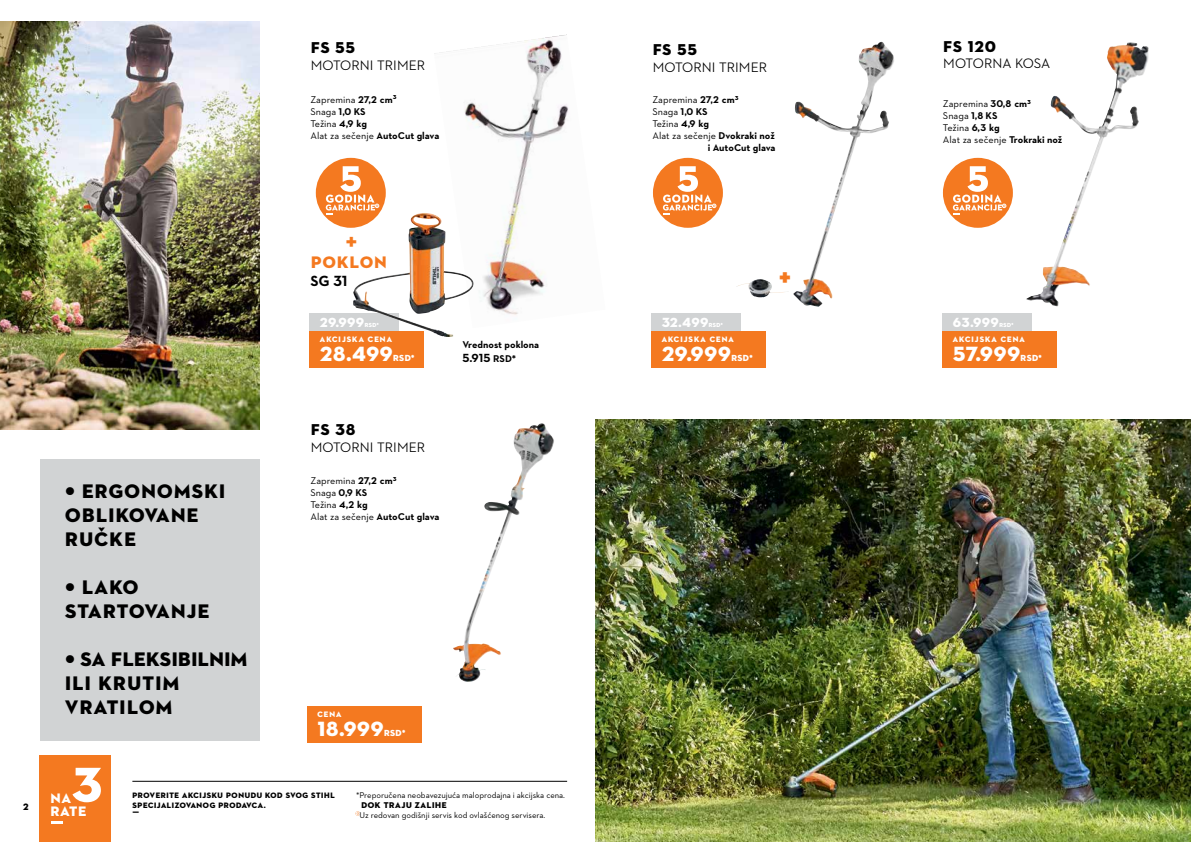
<style>
.page{position:relative;width:1191px;height:842px;background:#fff}
.page>*{position:absolute;margin:0;border:0;box-sizing:border-box;transform-origin:0 0}
.t1{font:50px "STIHL Contraface Display Titling";color:#fff}
.t2{font:700 26px "STIHL Contraface Text";color:#f47920}
.t3{font:26px "STIHL Contraface Display Titling";color:#f47920}
.t4{font:21px "STIHL Contraface Display Titling";letter-spacing:-.025em;color:#fff}
.t5{font:20px/24px "STIHL Contraface Display Titling";color:#000}
.t6{font:20px/24px "STIHL Contraface Display Titling";letter-spacing:-.025em;color:#000}
.t7{font:17px "STIHL Contraface Display Titling";color:#f47920}
.t8{font:16px "STIHL Contraface Display Titling";color:#000}
.t9{font:700 15px "STIHL Contraface Text";color:#000}
.t10{font:500 14px "STIHL Contraface Display";letter-spacing:-.04em;color:#000}
.t11{font:14px/13px "STIHL Contraface Display Titling";color:#fff}
.t12{font:13.5px "STIHL Contraface Display Titling";letter-spacing:-.025em;color:#fff}
.t13{font:700 12px "STIHL Contraface Text";color:#000}
.t14{font:10px/12px "STIHL Contraface Text";color:#000}
.t15{font:700 10px "STIHL Contraface Text";color:#000}
.t16{font:9.5px "STIHL Contraface Display Titling";color:#000}
.t17{font:9px "STIHL Contraface Display Titling";letter-spacing:-.03em;color:#fff}
.t18{font:8.5px "STIHL Contraface Text";letter-spacing:-.005em;color:#000}
.t19{font:8.5px "STIHL Contraface Display Titling";letter-spacing:-.005em;color:#000}
.t20{font:8.1px "STIHL Contraface Display Titling";letter-spacing:.05em;color:#fff}
.t21{font:8px/9.6px "STIHL Contraface Display Titling";color:#000}
.t22{font:6px "STIHL Contraface Display Titling";letter-spacing:-.03em;color:#fff}
.s1{font-weight:700}
.s2{font-size:10px}
.s3{color:#fff}
</style>
<div class="page">
<img style="left:595px;top:420px;width:596px;height:422px">
<div style="left:651px;top:314px;width:89px;height:17px;background:#d1d3d4"></div>
<div style="left:309px;top:314px;width:89px;height:17px;background:#d1d3d4"></div>
<div style="left:651px;top:331px;width:114px;height:36px;background:#f47920"></div>
<div style="left:309px;top:331px;width:115px;height:36px;background:#f47920"></div>
<div style="left:307px;top:706px;width:114px;height:37px;background:#f47920"></div>
<div style="left:942px;top:314px;width:89px;height:17px;background:#d1d3d4"></div>
<div style="left:942px;top:331px;width:114px;height:36px;background:#f47920"></div>
<div style="left:653px;top:158px;width:70px;height:70px;background:#f47920;border-radius:50%"></div>
<svg style="left:663px;top:166px;width:53px;height:48px"></svg>
<div style="left:943px;top:158px;width:70px;height:70px;background:#f47920;border-radius:50%"></div>
<svg style="left:953px;top:166px;width:53px;height:48px"></svg>
<div style="left:316px;top:158px;width:70px;height:70px;background:#f47920;border-radius:50%"></div>
<svg style="left:326px;top:166px;width:53px;height:48px"></svg>
<img style="left:736px;top:279px;width:52px;height:18px">
<img style="left:453px;top:424px;width:86px;height:258px">
<img style="left:0;top:22px;width:259px;height:408px">
<svg style="left:355px;top:811px;width:5px;height:5px"></svg>
<hr style="left:132px;top:781px;width:435px;height:1px;background:#000">
<div style="left:39px;top:756px;width:72px;height:86px;background:#f47920"></div>
<svg style="left:52px;top:821px;width:11px;height:2px"></svg>
<div style="left:40px;top:459px;width:219px;height:282px;background:#d1d3d4"></div>
<img style="left:843px;top:42px;width:37px;height:87px">
<img style="left:434px;top:35px;width:135px;height:280px">
<img style="left:353px;top:215px;width:100px;height:122px">
<img style="left:1056px;top:44px;width:71px;height:85px">
<h3 class="t8" style="left:310px;top:38px;width:47px">FS 55</h3>
<h3 class="t10" style="left:310px;top:58px;width:117px">MOTORNI TRIMER</h3>
<p class="t14" style="left:310px;top:93px;width:130px">Zapremina <span class="s1">27,2 cm</span><sup>3<br></sup>Snaga <span class="s1">1,0 KS<br></span>Težina <span class="s1">4,9 kg<br></span>Alat za sečenje <span class="s1">AutoCut glava</span></p>
<h3 class="t8" style="left:652px;top:40px;width:47px">FS 55</h3>
<h3 class="t10" style="left:652px;top:60px;width:117px">MOTORNI TRIMER</h3>
<p class="t14" style="left:652px;top:94px;width:88px">Zapremina <span class="s1">27,2 cm</span><sup>3</sup></p>
<p class="t14" style="left:652px;top:106px;width:57px">Snaga <span class="s1">1,0 KS</span></p>
<p class="t14" style="left:652px;top:118px;width:58px">Težina <span class="s1">4,9 kg</span></p>
<p class="t14" style="left:652px;top:130px;width:124px">Alat za sečenje <span class="s1">Dvokraki nož</span></p>
<p class="t15" style="left:708px;top:141px;width:69px">i AutoCut glava</p>
<h2 class="t2" style="left:345px;top:224px;width:13px">+</h2>
<h3 class="t7" style="left:310px;top:251px;width:78px">POKLON</h3>
<h3 class="t9" style="left:310px;top:271px;width:39px">SG 31</h3>
<h3 class="t12" style="left:320px;top:314px;width:47px">29.999</h3>
<p class="t22" style="left:364px;top:321px;width:16px">RSD*</p>
<h3 class="t12" style="left:661px;top:314px;width:49px">32.499</h3>
<p class="t22" style="left:708px;top:321px;width:16px">RSD*</p>
<p class="t20" style="left:320px;top:334px;width:74px">AKCIJSKA CENA</p>
<p class="t20" style="left:661px;top:334px;width:74px">AKCIJSKA CENA</p>
<h3 class="t4" style="left:320px;top:340px;width:75px">28.499</h3>
<p class="t17" style="left:393px;top:352px;width:23px">RSD*</p>
<h3 class="t4" style="left:661px;top:340px;width:72px">29.999</h3>
<p class="t17" style="left:731px;top:352px;width:23px">RSD*</p>
<p class="t15" style="left:462px;top:338px;width:78px">Vrednost poklona</p>
<p class="t13" style="left:462px;top:350px;width:55px">5.915 <span class="s2">RSD*</span></p>
<p class="t16" style="left:23px;top:801px;width:8px">2</p>
<h3 class="t5" style="left:65px;top:479px;width:163px">● ERGONOMSKI<br>OBLIKOVANE<br>RUČKE</h3>
<h3 class="t5" style="left:65px;top:575px;width:147px">● LAKO<br>STARTOVANJE</h3>
<h3 class="t6" style="left:65px;top:647px;width:185px">● SA FLEKSIBILNIM<br>ILI KRUTIM<br>VRATILOM</h3>
<h3 class="t8" style="left:310px;top:419px;width:47px">FS 38</h3>
<h3 class="t10" style="left:310px;top:439px;width:117px">MOTORNI TRIMER</h3>
<p class="t14" style="left:310px;top:474px;width:130px">Zapremina <span class="s1">27,2 cm</span><sup>3<br></sup>Snaga <span class="s1">0,9 KS<br></span>Težina <span class="s1">4,2 kg<br></span>Alat za sečenje <span class="s1">AutoCut glava</span></p>
<p class="t20" style="left:317px;top:709px;width:26px">CENA</p>
<h3 class="t4" style="left:317px;top:716px;width:69px">18.999</h3>
<p class="t17" style="left:384px;top:727px;width:23px">RSD*</p>
<h1 class="t1" style="left:70px;top:753px;width:35px">3</h1>
<h3 class="t11" style="left:50px;top:791px;width:38px">NA<br>RATE</h3>
<p class="t21" style="left:132px;top:790px;width:204px">PROVERITE AKCIJSKU PONUDU KOD SVOG STIHL<br>SPECIJALIZOVANOG PRODAVCA.</p>
<p class="t21" style="left:132px;top:810px;width:9px">Ƒ</p>
<p class="t18" style="left:356px;top:789px;width:210px">*Preporučena neobavezujuća maloprodajna i akcijska cena.</p>
<p class="t19" style="left:361px;top:800px;width:87px">DOK TRAJU ZALIHE</p>
<p class="t18" style="left:356px;top:810px;width:191px"><span class="s3">*</span>Uz redovan godišnji servis kod ovlašćenog servisera.</p>
<h2 class="t3" style="left:778px;top:261px;width:15px">+</h2>
<h3 class="t8" style="left:943px;top:36px;width:55px">FS 120</h3>
<h3 class="t10" style="left:943px;top:56px;width:109px">MOTORNA KOSA</h3>
<p class="t14" style="left:943px;top:98px;width:121px">Zapremina <span class="s1">30,8 cm</span><sup>3<br></sup>Snaga <span class="s1">1,8 KS<br></span>Težina <span class="s1">6,3 kg<br></span>Alat za sečenje <span class="s1">Trokraki nož</span></p>
<h3 class="t12" style="left:952px;top:314px;width:48px">63.999</h3>
<p class="t22" style="left:999px;top:321px;width:16px">RSD*</p>
<p class="t20" style="left:952px;top:334px;width:74px">AKCIJSKA CENA</p>
<h3 class="t4" style="left:952px;top:341px;width:70px">57.999</h3>
<p class="t17" style="left:1020px;top:352px;width:23px">RSD*</p>
</div>
